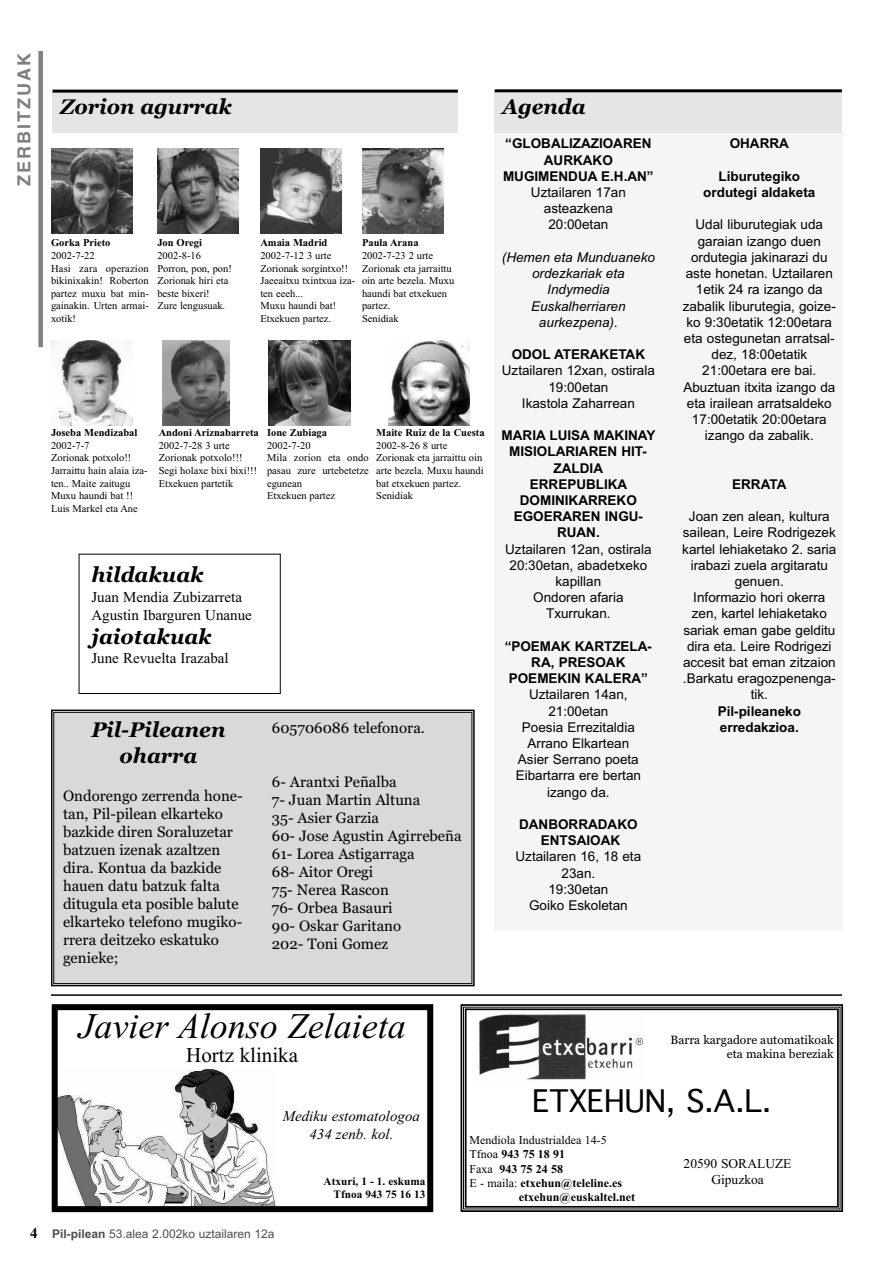
<style>
.page{position:relative;width:893px;height:1263px;background:#fff}
.page>*{position:absolute;margin:0;border:0;box-sizing:border-box;transform-origin:0 0}
.t1{font:italic 36px "Times New Roman";color:#000}
.t2{font:30px "Geneva";color:#000}
.t3{font:italic 700 21px/25.2px "Georgia";color:#000;text-align:center}
.t4{font:21px "Times New Roman";color:#000}
.t5{font:700 18px "Helvetica";letter-spacing:.11em;color:#808080}
.t6{font:15px/18px "Georgia";color:#000}
.t7{font:15px/18px "Times New Roman";color:#000}
.t8{font:italic 15px/18px "Times New Roman";color:#000;text-align:center}
.t9{font:13.5px/16.2px "Arial";color:#000;text-align:center}
.t10{font:700 13.5px/16.2px "Arial";color:#000;text-align:center}
.t11{font:italic 13.5px/16.2px "Arial";color:#000;text-align:center}
.t12{font:13.5px/16.2px "Times New Roman";color:#000;text-align:center}
.t13{font:700 12px "Times New Roman";color:#000}
.t14{font:12px/14.4px "Georgia";color:#000;text-align:right}
.t15{font:12px "Arial";color:#4d4d4d}
.t16{font:12px "Times New Roman";color:#000}
.t17{font:700 11.25px/13.5px "Times New Roman";color:#000;text-align:right}
.t18{font:10.5px/12.6px "Times New Roman";color:#000}
.t19{font:700 10.5px "Times New Roman";color:#000}
.s1{font-weight:400}
.s2{font-family:"Times New Roman";font-weight:700;font-size:15px;color:#000}
.s3{font-weight:700}
</style>
<div class="page">
<div style="left:495px;top:133px;width:348px;height:798px;background:#f5f5f5"></div>
<div style="left:38px;top:51px;width:5px;height:296px;background:#808080"></div>
<div style="left:53px;top:91px;width:405px;height:42px;background:#e5e5e5"></div>
<hr style="left:53px;top:90px;width:405px;height:3px;background:#000">
<div style="left:495px;top:91px;width:347px;height:42px;background:#e5e5e5"></div>
<hr style="left:495px;top:89px;width:347px;height:3px;background:#000">
<hr style="left:51px;top:994px;width:791px;height:2px;background:#000">
<img style="left:51px;top:148px;width:82px;height:85px">
<img style="left:157px;top:148px;width:82px;height:85px">
<img style="left:260px;top:148px;width:82px;height:85px">
<img style="left:362px;top:148px;width:82px;height:85px">
<img style="left:51px;top:340px;width:82px;height:85px">
<img style="left:162px;top:340px;width:67px;height:85px">
<img style="left:268px;top:340px;width:82px;height:85px">
<img style="left:388px;top:340px;width:82px;height:85px">
<div style="left:54px;top:713px;width:418px;height:270px;background:#d9d9d9"></div>
<div style="left:51px;top:710px;width:424px;height:276px;border:2px solid #000"></div>
<div style="left:54px;top:712px;width:418px;height:272px;border:1px solid #000"></div>
<div style="left:79px;top:554px;width:202px;height:140px;border:1px solid #000"></div>
<div style="left:460px;top:1004px;width:383px;height:208px;border:2px solid #000"></div>
<div style="left:465px;top:1008px;width:374px;height:200px;border:2px solid #000"></div>
<img style="left:479px;top:1013px;width:164px;height:67px">
<img style="left:59px;top:1067px;width:218px;height:138px">
<div style="left:52px;top:1004px;width:381px;height:208px;border:6px solid #000"></div>
<h3 class="t5" style="left:14px;top:186px;width:135px;rotate:-90deg">ZERBITZUAK</h3>
<h3 class="t3" style="left:60px;top:95px;width:174px">Zorion agurrak</h3>
<h3 class="t3" style="left:502px;top:94px;width:85px">Agenda</h3>
<p class="t19" style="left:51px;top:236px;width:61px">Gorka Prieto</p>
<p class="t18" style="left:51px;top:249px;width:99px">2002-7-22<br>Hasi zara operazion bikinixakin! Roberton partez muxu bat min&shy;gainakin. urten armai&shy;xotik!</p>
<p class="t19" style="left:157px;top:236px;width:46px">Jon Oregi</p>
<p class="t18" style="left:157px;top:249px;width:76px">2002-8-16<br>Porron, pon, pon!<br>Zorionak hiri eta beste bixeri!<br>Zure lengusuak.</p>
<p class="t19" style="left:260px;top:236px;width:69px">Amaia Madrid</p>
<p class="t18" style="left:260px;top:249px;width:96px">2002-7-12 3 urte<br>Zorionak sorgintxo!!<br>Jaeeaitxu txintxua iza&shy;ten eeeh...<br>Muxu haundi bat!<br>Etxekuen partez.</p>
<p class="t19" style="left:362px;top:236px;width:58px">Paula Arana</p>
<p class="t18" style="left:362px;top:249px;width:94px">2002-7-23 2 urte<br>Zorionak eta jarraittu oin arte bezela. Muxu haundi bat etxekuen partez.<br>Senidiak</p>
<p class="t19" style="left:51px;top:426px;width:88px">Joseba Mendizabal</p>
<p class="t18" style="left:51px;top:439px;width:98px">2002-7-7<br>Zorionak potxolo!!<br>Jarraittu hain alaia iza&shy;ten.. Maite zaitugu<br>Muxu haundi bat !! luis Markel eta Ane</p>
<p class="t19" style="left:159px;top:426px;width:102px">Andoni Ariznabarreta</p>
<p class="t18" style="left:159px;top:439px;width:100px">2002-7-28 3 urte<br>Zorionak potxolo!!!<br>Segi holaxe bixi bixi!!!<br>Etxekuen partetik</p>
<p class="t19" style="left:267px;top:426px;width:62px">Ione Zubiaga</p>
<p class="t18" style="left:267px;top:439px;width:103px">2002-7-20<br>Mila zorion eta ondo pasau zure urtebetetze egunean<br>Etxekuen partez</p>
<p class="t19" style="left:376px;top:426px;width:110px">Maite Ruiz de la Cuesta</p>
<p class="t18" style="left:376px;top:439px;width:109px">2002-8-26 8 urte<br>Zorionak eta jarraittu oin arte bezela. Muxu haundi bat etxekuen partez.<br>Senidiak</p>
<h3 class="t3" style="left:91px;top:563px;width:114px">hildakuak</h3>
<p class="t7" style="left:91px;top:588px;width:162px">Juan Mendia Zubizarreta<br>Agustin Ibarguren unanue</p>
<h3 class="t3" style="left:91px;top:624px;width:122px">jaiotakuak</h3>
<p class="t7" style="left:91px;top:649px;width:139px">June Revuelta Irazabal</p>
<h3 class="t3" style="left:91px;top:718px;width:136px">Pil-Pileanen oharra</h3>
<p class="t6" style="left:63px;top:787px;width:181px">Ondorengo zerrenda hone&shy;tan, Pil-pilean elkarteko bazkide diren Soraluzetar batzuen izenak azaltzen dira. Kontua da bazkide hauen datu batzuk falta ditugula eta posible balute elkarteko telefono mugiko&shy;rrera deitzeko eskatuko genieke;</p>
<p class="t6" style="left:272px;top:719px;width:155px">605706086 telefonora.</p>
<p class="t6" style="left:272px;top:773px;width:191px">6- Arantxi Peñalba<br>7- Juan Martin Altuna<br>35- Asier Garzia<br>60- Jose Agustin Agirrebeña<br>61- Lorea Astigarraga<br>68- Aitor Oregi<br>75- Nerea Rascon<br>76- Orbea Basauri<br>90- Oskar Garitano<br>202- Toni Gomez</p>
<p class="t10" style="left:503px;top:136px;width:152px">“GLOBALIZAZIOAREN<br>AURKAKO<br>MUGIMENDUA E.H.AN”</p>
<p class="t9" style="left:531px;top:184px;width:96px">uztailaren 17an asteazkena<br>20:00etan</p>
<p class="t11" style="left:502px;top:249px;width:155px">(Hemen eta Munduaneko ordezkariak eta<br>Indymedia<br>Euskalherriaren aurkezpena).</p>
<p class="t10" style="left:512px;top:346px;width:135px">ODOL ATERAKETAK</p>
<p class="t9" style="left:502px;top:363px;width:155px">uztailaren 12xan, ostirala<br>19:00etan<br>ikastola zaharrean</p>
<p class="t10" style="left:502px;top:427px;width:155px">MARIA LUISA MAKINAY<br>MISIOLARIAREN HIT-<br>ZALDIA<br>ERREPUBLIKA<br>DOMINIKARREKO<br>EGOERAREN INGU-<br>RUAN.</p>
<p class="t9" style="left:505px;top:541px;width:148px">uztailaren 12an, ostirala<br>20:30etan, abadetxeko kapillan<br>ondoren afaria txurrukan.</p>
<p class="t10" style="left:505px;top:638px;width:149px">“POEMAK KARTZELA-<br>RA, PRESOAK<br>POEMEKIN KALERA”</p>
<p class="t9" style="left:516px;top:687px;width:127px">uztailaren 14an,<br>21:00etan<br>poesia Errezitaldia<br>Arrano Elkartean<br>Asier serrano poeta<br>Eibartarra ere bertan izango da.</p>
<p class="t10" style="left:519px;top:816px;width:120px">DANBORRADAKO<br>ENTSAIOAK</p>
<p class="t9" style="left:515px;top:849px;width:127px">uztailaren 16, 18 eta<br>23an.<br>19:30etan<br>Goiko Eskoletan</p>
<p class="t10" style="left:730px;top:136px;width:61px">OHARRA</p>
<p class="t10" style="left:703px;top:168px;width:114px">Liburutegiko ordutegi aldaketa</p>
<p class="t9" style="left:683px;top:217px;width:155px">udal liburutegiak uda garaian izango duen ordutegia jakinarazi du aste honetan. uztailaren<br>1etik 24 ra izango da zabalik liburutegia, goize&shy;ko 9:30etatik 12:00etara eta ostegunetan arratsal&shy;dez, 18:00etatik<br>21:00etara ere bai.<br>Abuztuan itxita izango da eta irailean arratsaldeko<br>17:00etatik 20:00etara izango da zabalik.</p>
<p class="t10" style="left:732px;top:476px;width:56px">ERRATA</p>
<p class="t9" style="left:682px;top:508px;width:156px">Joan zen alean, kultura sailean, leire rodrigezek kartel lehiaketako 2. saria irabazi zuela argitaratu genuen.<br>informazio hori okerra zen, kartel lehiaketako sariak eman gabe gelditu dira eta. leire rodrigezi accesit bat eman zitzaion .Barkatu eragozpenenga&shy;tik.</p>
<p class="t10" style="left:718px;top:703px;width:85px;text-align:left">Pil-pileaneko erredakzioa.</p>
<h1 class="t1" style="left:79px;top:1005px;width:329px">Javier Alonso Zelaieta</h1>
<h3 class="t4" style="left:186px;top:1042px;width:113px">Hortz klinika</h3>
<p class="t14" style="left:670px;top:1032px;width:164px">Barra kargadore automatikoak eta makina bereziak</p>
<p class="t8" style="left:283px;top:1106px;width:139px">Mediku estomatologoa<br>434 zenb. kol.</p>
<p class="t17" style="left:324px;top:1174px;width:103px">Atxuri, 1 - 1. eskuma<br>Tfnoa 943 75 16 13</p>
<h2 class="t2" style="left:532px;top:1084px;width:240px">ETXEHUN, S.A.L.</h2>
<p class="t16" style="left:469px;top:1133px;width:139px">Mendiola Industrialdea 14-5</p>
<p class="t13" style="left:469px;top:1147px;width:97px"><span class="s1">Tfnoa</span> 943 75 18 91</p>
<p class="t13" style="left:469px;top:1161px;width:95px"><span class="s1">Faxa</span> 943 75 24 58</p>
<p class="t13" style="left:469px;top:1176px;width:154px"><span class="s1">E - maila:</span> etxehun@teleline.es</p>
<p class="t13" style="left:519px;top:1190px;width:118px">etxehun@euskaltel.net</p>
<p class="t12" style="left:684px;top:1155px;width:109px">20590 SORAluZE<br>Gipuzkoa</p>
<p class="t15" style="left:30px;top:1227px;width:246px"><span class="s2">4</span> <span class="s3">Pil-pilean</span> 53.alea 2.002ko uztailaren 12a</p>
</div>
